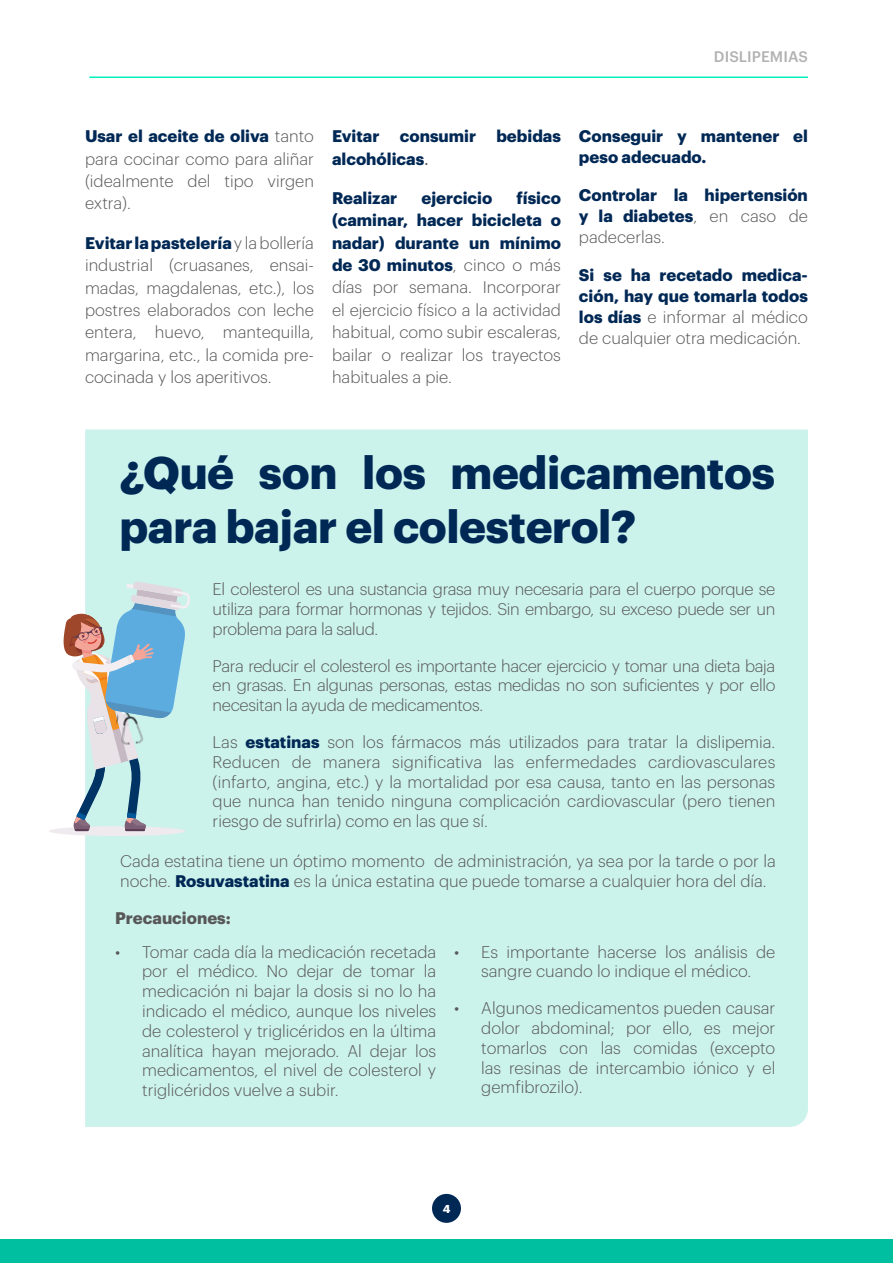
<style>
.page{position:relative;width:893px;height:1263px;background:#fff}
.page>*{position:absolute;margin:0;border:0;box-sizing:border-box;transform-origin:0 0}
.t1{font:700 45px/54px "Graphik";letter-spacing:-.01em;color:#002855}
.t2{font:300 16.5px/19.8px "Graphik";color:#575757;text-align:justify}
.t3{font:700 16.5px/21px "Graphik";color:#002855}
.t4{font:700 16.5px "Graphik";color:#575757}
.t5{font:500 15px "Graphik";letter-spacing:.005em;color:#b3b2b2}
.t6{font:700 11.25px "Graphik";color:#fff}
.s1{font-weight:700;color:#002855}
.s2{font-weight:400;color:#575757}
.s3{font-weight:300;color:#575757}
</style>
<div class="page">
<div style="left:432px;top:1194px;width:29px;height:29px;background:#002855;border-radius:50%"></div>
<div style="left:0;top:1239px;width:893px;height:24px;background:#00bea0"></div>
<hr style="left:89px;top:76px;width:719px;height:2px;background:#00f0bf">
<div style="left:85px;top:429px;width:723px;height:698px;background:#ccf2ec"></div>
<div style="left:119px;top:452px;width:656px;height:112px;background:#ccf2ec"></div>
<div style="left:49px;top:826px;width:136px;height:10px;background:#eeeaee;border-radius:50%"></div>
<svg style="left:63px;top:581px;width:128px;height:250px"></svg>
<img style="left:113px;top:711px;width:36px;height:38px">
<p class="t5" style="left:714px;top:46px;width:96px">DISLIPEMIAS</p>
<p class="t2" style="left:85px;top:124px;width:230px;line-height:22.4px"><span class="s1">Usar el aceite de oliva</span> tanto para cocinar como para aliñar (idealmente del tipo virgen extra).</p>
<p class="t2" style="left:85px;top:230px;width:230px;line-height:22.4px"><span class="s1">Evitar la pastelería</span> y la bollería industrial (cruasanes, ensai&shy;madas, magdalenas, etc.), los postres elaborados con leche entera, huevo, mantequilla, margarina, etc., la comida pre&shy;cocinada y los aperitivos.</p>
<p class="t3" style="left:332px;top:124px;width:230px;line-height:22.4px">Evitar consumir bebidas alcohólicas<span class="s2">.</span></p>
<p class="t3" style="left:332px;top:186px;width:67px">Realizar</p>
<p class="t3" style="left:421px;top:186px;width:72px">ejercicio</p>
<p class="t2" style="left:332px;top:186px;width:230px;line-height:22.4px;text-indent:184px"><span class="s1">físico (caminar, hacer bicicleta o nadar) durante un mínimo de 30 minutos</span>, cinco o más días por semana. Incorporar el ejercicio físico a la actividad habitual, como subir escaleras, bailar o realizar los trayectos habituales a pie.</p>
<p class="t3" style="left:579px;top:124px;width:230px">Conseguir y mantener el peso adecuado.</p>
<p class="t3" style="left:579px;top:183px;width:230px;text-align:justify">Controlar la hipertensión y la diabetes<span class="s3">, en caso de padecerlas.</span></p>
<p class="t3" style="left:579px;top:263px;width:230px;text-align:justify">Si se ha recetado medica&shy;ción, hay que tomarla todos los días <span class="s3">e informar al médico de cualquier otra medicación.</span></p>
<h1 class="t1" style="left:119px;top:442px;width:657px">¿Qué son los medicamentos para bajar el colesterol?</h1>
<p class="t2" style="left:213px;top:578px;width:564px">El colesterol es una sustancia grasa muy necesaria para el cuerpo porque se utiliza para formar hormonas y tejidos. Sin embargo, su exceso puede ser un problema para la salud.</p>
<p class="t2" style="left:213px;top:654px;width:564px">Para reducir el colesterol es importante hacer ejercicio y tomar una dieta baja en grasas. En algunas personas, estas medidas no son suficientes y por ello necesitan la ayuda de medicamentos.</p>
<p class="t2" style="left:213px;top:731px;width:564px">Las <span class="s1">estatinas</span> son los fármacos más utilizados para tratar la dislipemia.<br>Reducen de manera significativa las enfermedades cardiovasculares (infarto, angina, etc.) y la mortalidad por esa causa, tanto en las personas que nunca han tenido ninguna complicación cardiovascular (pero tienen riesgo de sufrirla) como en las que sí.</p>
<p class="t2" style="left:120px;top:850px;width:657px">Cada estatina tiene un óptimo momento de administración, ya sea por la tarde o por la noche. <span class="s1">Rosuvastatina</span> es la única estatina que puede tomarse a cualquier hora del día.</p>
<p class="t4" style="left:115px;top:905px;width:117px">Precauciones:</p>
<p class="t2" style="left:142px;top:940px;width:296px;text-indent:-27px">• Tomar cada día la medicación recetada por el médico. No dejar de tomar la medicación ni bajar la dosis si no lo ha indicado el médico, aunque los niveles de colesterol y triglicéridos en la última analítica hayan mejorado. Al dejar los medicamentos, el nivel de colesterol y triglicéridos vuelve a subir.</p>
<p class="t2" style="left:454px;top:940px;width:323px;text-align:center">• Es importante hacerse los análisis de sangre cuando lo indique el médico.</p>
<p class="t2" style="left:481px;top:997px;width:296px;text-indent:-27px">• Algunos medicamentos pueden causar dolor abdominal; por ello, es mejor tomarlos con las comidas (excepto las resinas de intercambio iónico y el gemfibrozilo).</p>
<p class="t6" style="left:443px;top:1200px;width:9px">4</p>
</div>
